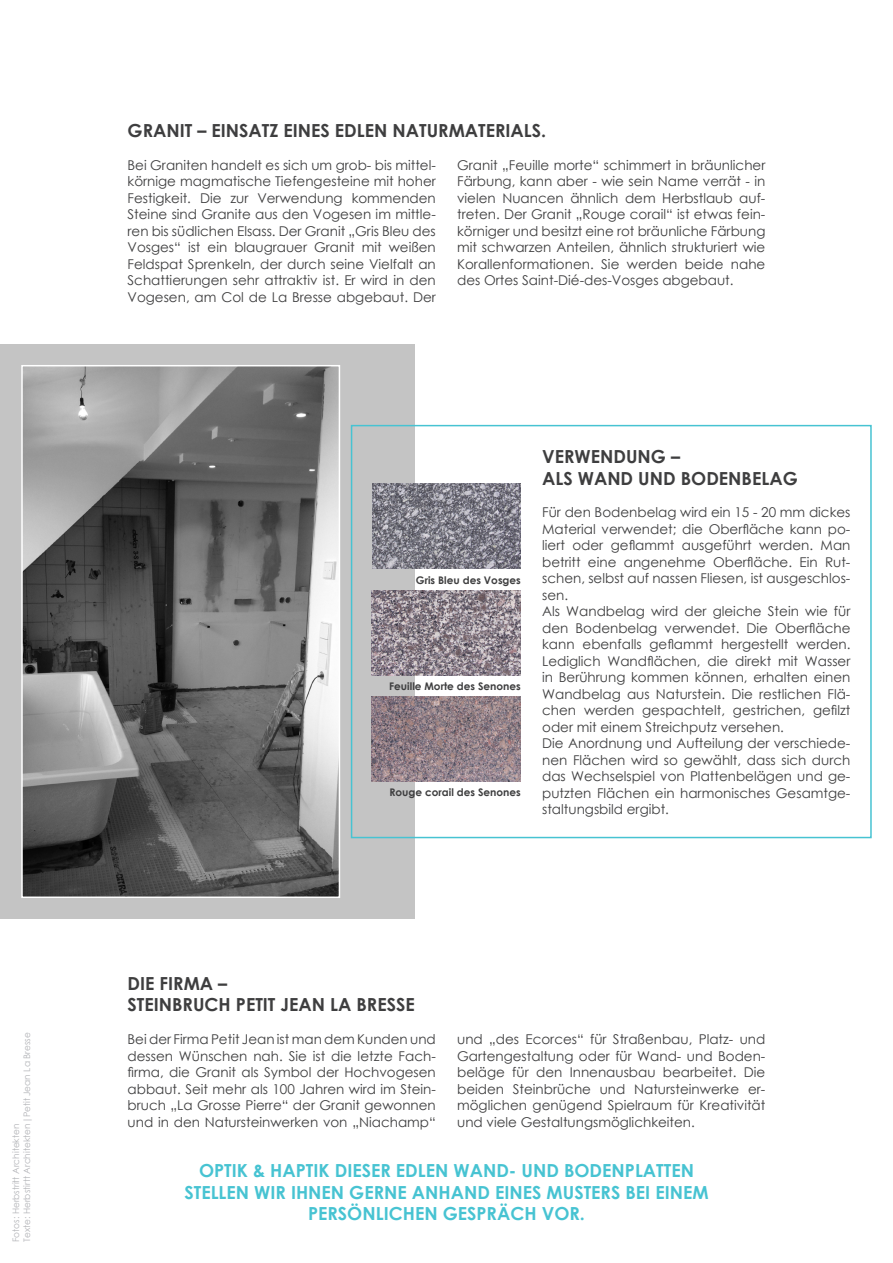
<style>
.page{position:relative;width:893px;height:1263px;background:#fff}
.page>*{position:absolute;margin:0;border:0;box-sizing:border-box;transform-origin:0 0}
.t1{font:700 18px/21.6px "Century Gothic";color:#47c3d2;text-align:center}
.überschrift{font:700 18px "Century Gothic";color:#3e3e3f}
.text{font:13.5px/16.5px "Century Gothic";color:#3e3e3f;text-align:justify}
.t2{font:700 10.5px "Century Gothic";color:#3e3e3f}
.Quellen{font:9px "Century Gothic";color:#b2b3b7}
</style>
<div class="page">
<div style="left:0;top:344px;width:415px;height:574px;background:#c4c4c4"></div>
<div style="left:351px;top:425px;width:521px;height:413px;border:2px solid #47c3d2"></div>
<img style="left:24px;top:368px;width:313px;height:527px">
<div style="left:21px;top:365px;width:319px;height:533px;border:2px solid #fff"></div>
<img style="left:372px;top:590px;width:148px;height:85px">
<img style="left:372px;top:484px;width:149px;height:85px">
<img style="left:372px;top:696px;width:148px;height:85px">
<p class="Quellen" style="left:20px;top:1242px;width:211px;rotate:-90deg">Texte: Herbstirtt Architekten|Petit Jean La Bresse</p>
<p class="Quellen" style="left:10px;top:1242px;width:120px;rotate:-90deg">Fotos: Herbstritt Architekten</p>
<p class="überschrift" style="left:128px;top:116px;width:420px">GRANIT – EINSATZ EINES EDLEN NATURMATERIALS.</p>
<p class="text" style="left:128px;top:156px;width:310px">Bei Graniten handelt es sich um grob- bis mittel&shy;körnige magmatische Tiefengesteine mit hoher Festigkeit. Die zur Verwendung kommenden Steine sind Granite aus den Vogesen im mittle&shy;ren bis südlichen Elsass. Der Granit „Gris Bleu des Vosges“ ist ein blaugrauer Granit mit weißen Feldspat Sprenkeln, der durch seine Vielfalt an Schattierungen sehr attraktiv ist. Er wird in den Vogesen, am Col de La Bresse abgebaut. Der</p>
<p class="text" style="left:457px;top:156px;width:310px">Granit „Feuille morte“ schimmert in bräunlicher Färbung, kann aber - wie sein Name verrät - in vielen Nuancen ähnlich dem Herbstlaub auf&shy;treten. Der Granit „Rouge corail“ ist etwas fein&shy;körniger und besitzt eine rot bräunliche Färbung mit schwarzen Anteilen, ähnlich strukturiert wie Korallenformationen. Sie werden beide nahe des Ortes Saint-Dié-des-Vosges abgebaut.</p>
<p class="t2" style="left:416px;top:572px;width:106px">Gris Bleu des Vosges</p>
<p class="t2" style="left:389px;top:678px;width:133px">Feuille Morte des Senones</p>
<p class="t2" style="left:389px;top:784px;width:133px">Rouge corail des Senones</p>
<p class="überschrift" style="left:542px;top:443px;width:139px">VERWENDUNG –</p>
<p class="überschrift" style="left:542px;top:465px;width:257px">ALS WAND UND BODENBELAG</p>
<p class="text" style="left:542px;top:504px;width:310px">Für den Bodenbelag wird ein 15 - 20 mm dickes Material verwendet; die Oberfläche kann po&shy;liert oder geflammt ausgeführt werden. Man betritt eine angenehme Oberfläche. Ein Rut&shy;schen, selbst auf nassen Fliesen, ist ausgeschlos&shy;sen.</p>
<p class="text" style="left:542px;top:603px;width:310px">Als Wandbelag wird der gleiche Stein wie für den Bodenbelag verwendet. Die Oberfläche kann ebenfalls geflammt hergestellt werden.<br>Lediglich Wandflächen, die direkt mit Wasser in Berührung kommen können, erhalten einen Wandbelag aus Naturstein. Die restlichen Flä&shy;chen werden gespachtelt, gestrichen, gefilzt oder mit einem Streichputz versehen.</p>
<p class="text" style="left:542px;top:735px;width:310px">Die Anordnung und Aufteilung der verschiede&shy;nen Flächen wird so gewählt, dass sich durch das Wechselspiel von Plattenbelägen und ge&shy;putzten Flächen ein harmonisches Gesamtge&shy;staltungsbild ergibt.</p>
<p class="überschrift" style="left:128px;top:969px;width:101px">DIE FIRMA –</p>
<p class="überschrift" style="left:128px;top:991px;width:289px">STEINBRUCH PETIT JEAN LA BRESSE</p>
<p class="text" style="left:128px;top:1031px;width:310px">Bei der Firma Petit Jean ist man dem Kunden und dessen Wünschen nah. Sie ist die letzte Fach&shy;firma, die Granit als Symbol der Hochvogesen abbaut. Seit mehr als 100 Jahren wird im Stein&shy;bruch „La Grosse Pierre“ der Granit gewonnen und in den Natursteinwerken von „Niachamp“</p>
<p class="text" style="left:457px;top:1031px;width:310px">und „des Ecorces“ für Straßenbau, Platz- und Gartengestaltung oder für Wand- und Boden&shy;beläge für den Innenausbau bearbeitet. Die beiden Steinbrüche und Natursteinwerke er&shy;möglichen genügend Spielraum für Kreativität und viele Gestaltungsmöglichkeiten.</p>
<p class="t1" style="left:184px;top:1159px;width:526px">OPTIK &amp; HAPTIK DIESER EDLEN WAND- UND BODENPLATTEN<br>STELLEN WIR IHNEN GERNE ANHAND EINES MUSTERS BEI EINEM<br>PERSÖNLICHEN GESPRÄCH VOR.</p>
</div>
